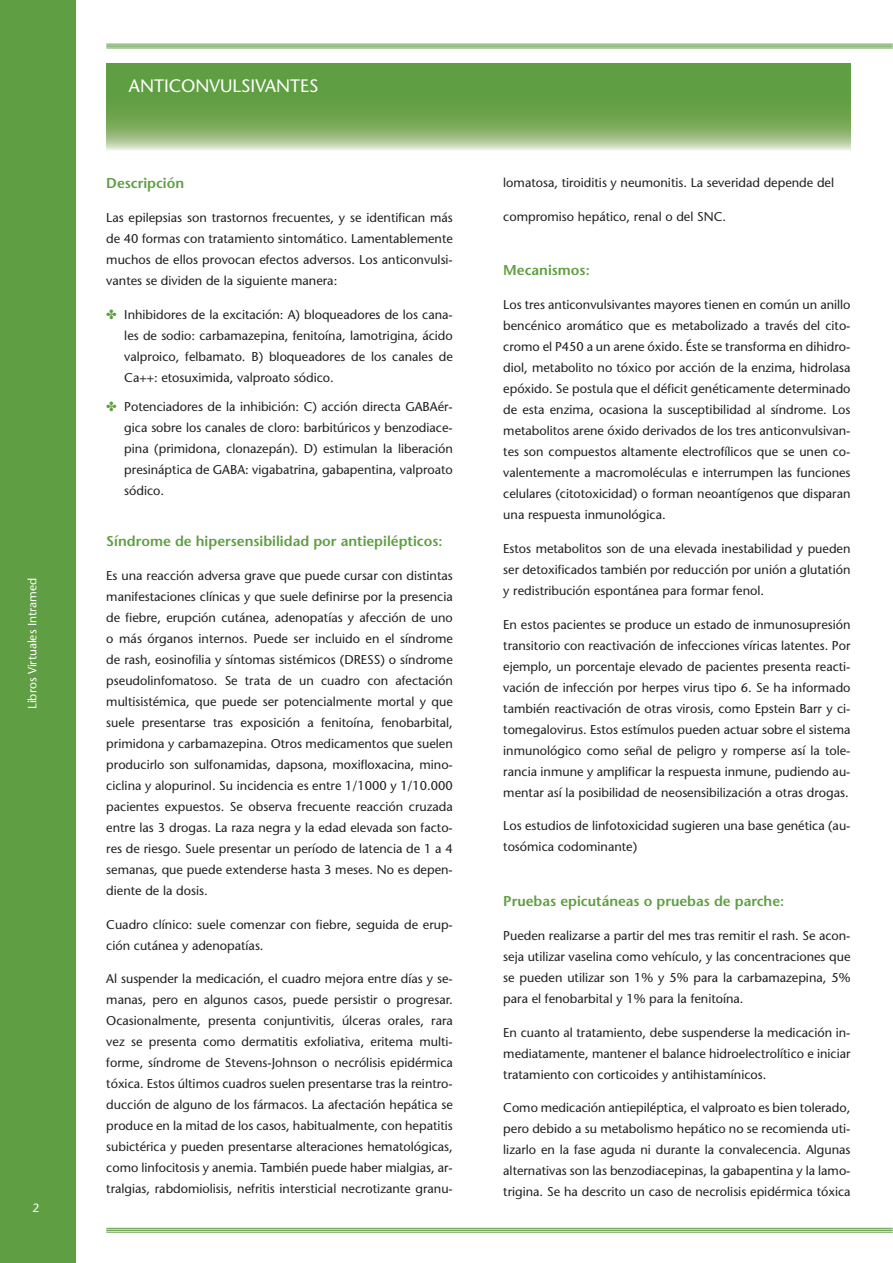
<style>
.page{position:relative;width:893px;height:1263px;background:#fff}
.page>*{position:absolute;margin:0;border:0;box-sizing:border-box;transform-origin:0 0}
.t1{font:18px "Stone Sans";color:#fff}
.t2{font:600 14.25px "Stone Sans";color:#5f9e42}
.t3{font:12.75px/21px "Stone Sans";color:#231f20;text-align:justify}
.t4{font:12px "Stone Sans";color:#fff}
</style>
<div class="page">
<div style="left:0;top:0;width:75px;height:1263px;background:#5f9e42"></div>
<hr style="left:106px;top:44px;width:787px;height:1px;background:#5e9e42">
<hr style="left:106px;top:45px;width:787px;height:2px;background:#5e9e42">
<hr style="left:106px;top:48px;width:787px;height:1px;background:#5e9e42">
<hr style="left:106px;top:1228px;width:787px;height:1px;background:#5e9e42">
<hr style="left:106px;top:1229px;width:787px;height:2px;background:#5e9e42">
<hr style="left:106px;top:1232px;width:787px;height:1px;background:#5e9e42">
<svg style="left:106px;top:64px;width:744px;height:86px;background:#78aa5b"></svg>
<p class="t4" style="left:25px;top:709px;width:133px;rotate:-90deg">Libros Virtuales Intramed</p>
<h1 class="t1" style="left:129px;top:75px;width:191px">ANTICONVULSIVANTES</h1>
<p class="t2" style="left:106px;top:175px;width:79px">Descripción</p>
<p class="t3" style="left:106px;top:207px;width:348px">Las epilepsias son trastornos frecuentes, y se identifican más de 40 formas con tratamiento sintomático. Lamentablemente muchos de ellos provocan efectos adversos. Los anticonvulsi&shy;vantes se dividen de la siguiente manera:</p>
<p class="t3" style="left:124px;top:304px;width:330px">Inhibidores de la excitación: A) bloqueadores de los cana&shy;les de sodio: carbamazepina, fenitoína, lamotrigina, ácido valproico, felbamato. B) bloqueadores de los canales de Ca++: etosuximida, valproato sódico.</p>
<p class="t3" style="left:124px;top:396px;width:330px">Potenciadores de la inhibición: C) acción directa GABAér&shy;gica sobre los canales de cloro: barbitúricos y benzodiace&shy;pina (primidona, clonazepán). D) estimulan la liberación presináptica de GABA: vigabatrina, gabapentina, valproato sódico.</p>
<p class="t2" style="left:106px;top:532px;width:338px">Síndrome de hipersensibilidad por antiepilépticos:</p>
<p class="t3" style="left:106px;top:565px;width:348px">Es una reacción adversa grave que puede cursar con distintas manifestaciones clínicas y que suele definirse por la presencia de fiebre, erupción cutánea, adenopatías y afección de uno o más órganos internos. Puede ser incluido en el síndrome de rash, eosinofilia y síntomas sistémicos (DRESS) o síndrome pseudolinfomatoso. Se trata de un cuadro con afectación multisistémica, que puede ser potencialmente mortal y que suele presentarse tras exposición a fenitoína, fenobarbital, primidona y carbamazepina. Otros medicamentos que suelen producirlo son sulfonamidas, dapsona, moxifloxacina, mino&shy;ciclina y alopurinol. Su incidencia es entre 1/1000 y 1/10.000 pacientes expuestos. Se observa frecuente reacción cruzada entre las 3 drogas. La raza negra y la edad elevada son facto&shy;res de riesgo. Suele presentar un período de latencia de 1 a 4 semanas, que puede extenderse hasta 3 meses. No es depen&shy;diente de la dosis.</p>
<p class="t3" style="left:106px;top:914px;width:348px">Cuadro clínico: suele comenzar con fiebre, seguida de erup&shy;ción cutánea y adenopatías.</p>
<p class="t3" style="left:106px;top:968px;width:348px">Al suspender la medicación, el cuadro mejora entre días y se&shy;manas, pero en algunos casos, puede persistir o progresar.<br>Ocasionalmente, presenta conjuntivitis, úlceras orales, rara vez se presenta como dermatitis exfoliativa, eritema multi&shy;forme, síndrome de Stevens-Johnson o necrólisis epidérmica tóxica. Estos últimos cuadros suelen presentarse tras la reintro&shy;ducción de alguno de los fármacos. La afectación hepática se produce en la mitad de los casos, habitualmente, con hepatitis subictérica y pueden presentarse alteraciones hematológicas, como linfocitosis y anemia. También puede haber mialgias, ar&shy;tralgias, rabdomiolisis, nefritis intersticial necrotizante granu-</p>
<p class="t3" style="left:503px;top:172px;width:332px">lomatosa, tiroiditis y neumonitis. La severidad depende del</p>
<p class="t3" style="left:503px;top:206px;width:224px">compromiso hepático, renal o del SNC.</p>
<p class="t2" style="left:503px;top:262px;width:88px">Mecanismos:</p>
<p class="t3" style="left:503px;top:294px;width:349px">Los tres anticonvulsivantes mayores tienen en común un anillo bencénico aromático que es metabolizado a través del cito&shy;cromo el P450 a un arene óxido. Éste se transforma en dihidro&shy;diol, metabolito no tóxico por acción de la enzima, hidrolasa epóxido. Se postula que el déficit genéticamente determinado de esta enzima, ocasiona la susceptibilidad al síndrome. Los metabolitos arene óxido derivados de los tres anticonvulsivan&shy;tes son compuestos altamente electrofílicos que se unen co&shy;valentemente a macromoléculas e interrumpen las funciones celulares (citotoxicidad) o forman neoantígenos que disparan una respuesta inmunológica.</p>
<p class="t3" style="left:503px;top:538px;width:349px">Estos metabolitos son de una elevada inestabilidad y pueden ser detoxificados también por reducción por unión a glutatión y redistribución espontánea para formar fenol.</p>
<p class="t3" style="left:503px;top:614px;width:349px">En estos pacientes se produce un estado de inmunosupresión transitorio con reactivación de infecciones víricas latentes. Por ejemplo, un porcentaje elevado de pacientes presenta reacti&shy;vación de infección por herpes virus tipo 6. Se ha informado también reactivación de otras virosis, como Epstein Barr y ci&shy;tomegalovirus. Estos estímulos pueden actuar sobre el sistema inmunológico como señal de peligro y romperse así la tole&shy;rancia inmune y amplificar la respuesta inmune, pudiendo au&shy;mentar así la posibilidad de neosensibilización a otras drogas.</p>
<p class="t3" style="left:503px;top:815px;width:349px">Los estudios de linfotoxicidad sugieren una base genética (au&shy;tosómica codominante)</p>
<p class="t2" style="left:503px;top:892px;width:283px">Pruebas epicutáneas o pruebas de parche:</p>
<p class="t3" style="left:503px;top:925px;width:349px">Pueden realizarse a partir del mes tras remitir el rash. Se acon&shy;seja utilizar vaselina como vehículo, y las concentraciones que se pueden utilizar son 1% y 5% para la carbamazepina, 5% para el fenobarbital y 1% para la fenitoína.</p>
<p class="t3" style="left:503px;top:1022px;width:349px">En cuanto al tratamiento, debe suspenderse la medicación in&shy;mediatamente, mantener el balance hidroelectrolítico e iniciar tratamiento con corticoides y antihistamínicos.</p>
<p class="t3" style="left:503px;top:1097px;width:349px">Como medicación antiepiléptica, el valproato es bien tolerado, pero debido a su metabolismo hepático no se recomienda uti&shy;lizarlo en la fase aguda ni durante la convalecencia. Algunas alternativas son las benzodiacepinas, la gabapentina y la lamo&shy;trigina. Se ha descrito un caso de necrolisis epidérmica tóxica</p>
</div>
